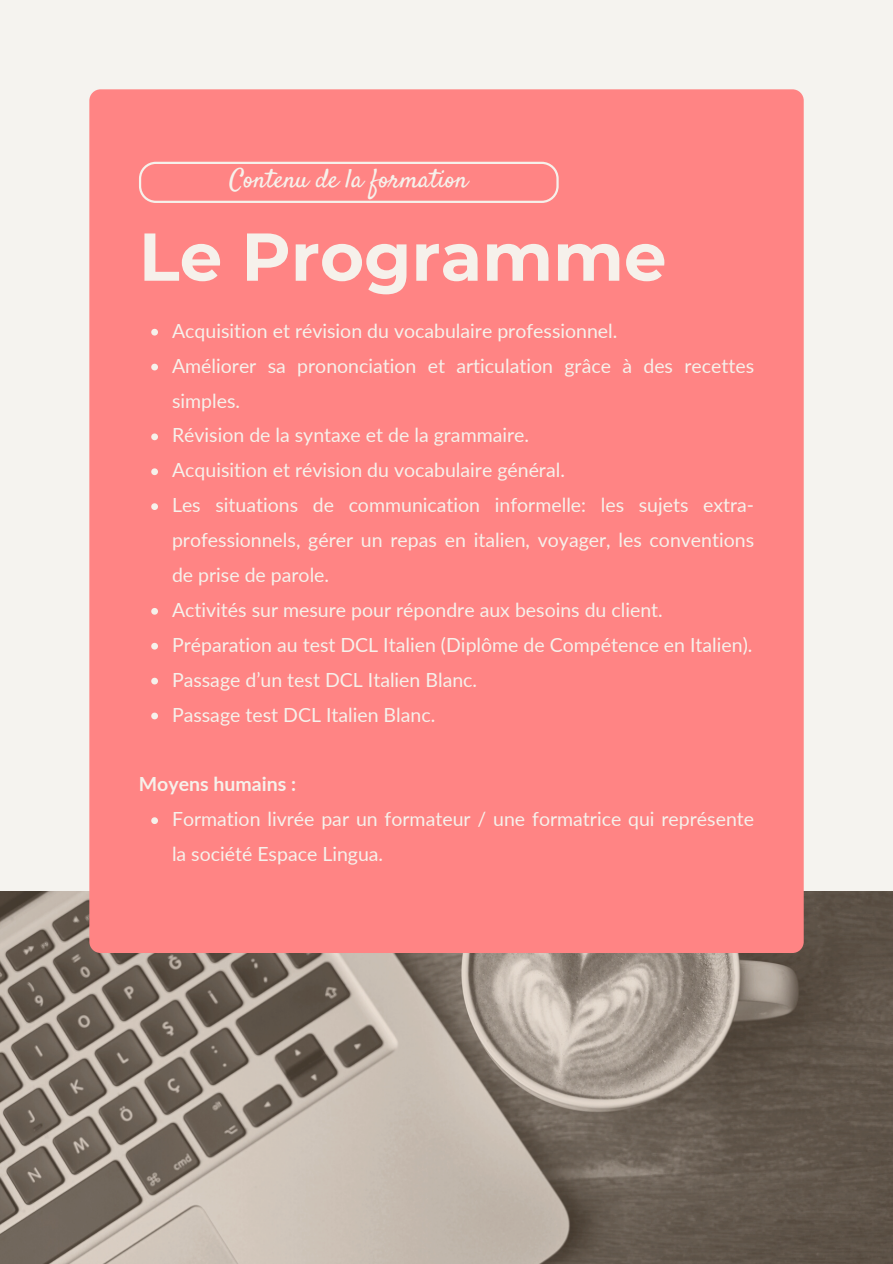
<style>
.page{position:relative;width:893px;height:1264px;background:#fff}
.page>*{position:absolute;margin:0;border:0;box-sizing:border-box;transform-origin:0 0}
.t1{font:700 67.5px "Montserrat";color:#f6f1eb}
.t2{font:26.25px "Satisfy";color:#f6f1eb}
.t3{font:19.5px/34.8px "Lato";color:#f6f1eb}
.t4{font:700 19.5px "Lato";color:#f6f1eb}
</style>
<div class="page">
<div style="left:0;top:0;width:892px;height:1263px;background:#f5f3ef"></div>
<img style="left:0;top:892px;width:892px;height:371px">
<div style="left:89px;top:89px;width:714px;height:864px;background:#ff8484;border-radius:11px"></div>
<svg style="left:139px;top:162px;width:419px;height:41px"></svg>
<svg style="left:151px;top:329px;width:7px;height:6px"></svg>
<svg style="left:151px;top:364px;width:7px;height:6px"></svg>
<svg style="left:151px;top:433px;width:7px;height:7px"></svg>
<svg style="left:151px;top:468px;width:7px;height:7px"></svg>
<svg style="left:151px;top:503px;width:7px;height:7px"></svg>
<svg style="left:151px;top:608px;width:7px;height:6px"></svg>
<svg style="left:151px;top:643px;width:7px;height:6px"></svg>
<svg style="left:151px;top:677px;width:7px;height:7px"></svg>
<svg style="left:151px;top:712px;width:7px;height:7px"></svg>
<svg style="left:151px;top:817px;width:7px;height:7px"></svg>
<p class="t2" style="left:229px;top:162px;width:240px">Contenu de la formation</p>
<p class="t1" style="left:139px;top:215px;width:529px">Le Programme</p>
<p class="t3" style="left:172px;top:313px;width:447px">Acquisition et révision du vocabulaire professionnel.</p>
<p class="t3" style="left:172px;top:348px;width:583px">Améliorer sa prononciation et articulation grâce à des recettes simples.</p>
<p class="t3" style="left:172px;top:417px;width:358px">Révision de la syntaxe et de la grammaire.</p>
<p class="t3" style="left:172px;top:452px;width:394px">Acquisition et révision du vocabulaire général.</p>
<p class="t3" style="left:172px;top:487px;width:583px;text-align:justify">Les situations de communication informelle: les sujets extra&shy;professionnels, gérer un repas en italien, voyager, les conventions de prise de parole.</p>
<p class="t3" style="left:172px;top:592px;width:492px">Activités sur mesure pour répondre aux besoins du client.</p>
<p class="t3" style="left:172px;top:627px;width:582px">Préparation au test DCL Italien (Diplôme de Compétence en Italien).</p>
<p class="t3" style="left:172px;top:661px;width:307px">Passage d’un test DCL Italien Blanc.</p>
<p class="t3" style="left:172px;top:696px;width:265px">Passage test DCL Italien Blanc.</p>
<p class="t4" style="left:139px;top:772px;width:159px">Moyens humains :</p>
<p class="t3" style="left:172px;top:801px;width:583px">Formation livrée par un formateur / une formatrice qui représente la société Espace Lingua.</p>
</div>
